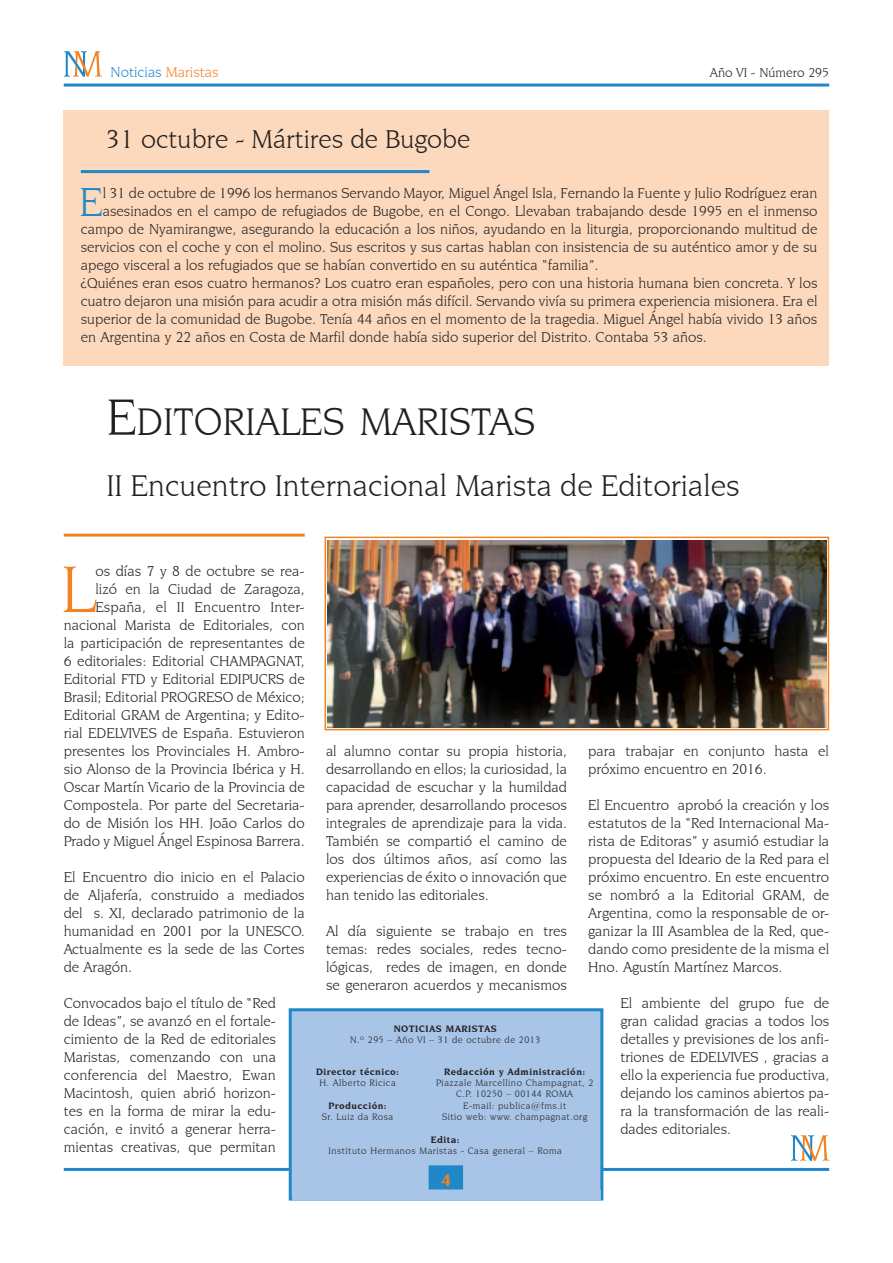
<style>
.page{position:relative;width:893px;height:1263px;background:#fff}
.page>*{position:absolute;margin:0;border:0;box-sizing:border-box;transform-origin:0 0}
.t1{font:70.2px "Novarese IT Cby BT";color:#f58220}
.t2{font:42.6px "Novarese IT Cby BT";color:#2088c9}
.t3{font:40.5px "Novarese IT Cby BT";color:#231f20}
.t4{font:31.5px "Novarese IT Cby BT";color:#231f20}
.t5{font:27px "Novarese IT Cby BT";color:#231f20}
.t6{font:700 18px "Novarese IT Cby BT";color:#f58220}
.t7{font:15px/18px "Novarese IT Cby BT";color:#231f20;text-align:justify}
.t8{font:15px "Novarese IT Cby BT";color:#2088c9}
.t9{font:13.5px "Novarese IT Cby BT";color:#231f20}
.t10{font:9.75px/11.2px "Novarese IT Cby BT";letter-spacing:.05em;color:#231f20;text-align:center}
.t11{font:700 9.75px "Novarese IT Cby BT";letter-spacing:.05em;color:#231f20}
.s1{color:#f58220}
.s2{font-size:54px}
</style>
<div class="page">
<hr style="left:64px;top:84px;width:765px;height:3px;background:#2088c9">
<svg style="left:64px;top:51px;width:38px;height:26px"></svg>
<svg style="left:791px;top:1135px;width:38px;height:26px"></svg>
<hr style="left:64px;top:1168px;width:765px;height:3px;background:#2088c9">
<div style="left:289px;top:1008px;width:314px;height:192px;background:#a8c4e6;border:3px solid #2088c9"></div>
<div style="left:429px;top:1165px;width:34px;height:25px;background:#2088c9;border:3px solid #2088c9"></div>
<div style="left:292px;top:1190px;width:309px;height:10px;background:#a8c4e6"></div>
<hr style="left:64px;top:534px;width:241px;height:3px;background:#f58220">
<div style="left:64px;top:111px;width:765px;height:255px;background:#fcd9bc"></div>
<img style="left:328px;top:540px;width:498px;height:187px">
<div style="left:325px;top:537px;width:504px;height:193px;border:2px solid #f58220"></div>
<hr style="left:81px;top:170px;width:348px;height:3px;background:#2088c9">
<p class="t8" style="left:111px;top:63px;width:110px">Noticias <span class="s1">Maristas</span></p>
<p class="t9" style="left:710px;top:64px;width:121px">Año VI - Número 295</p>
<h3 class="t5" style="left:106px;top:123px;width:365px">31 octubre - Mártires de Bugobe</h3>
<h2 class="t2" style="left:79px;top:177px;width:25px">E</h2>
<p class="t7" style="left:103px;top:184px;width:716px">l 31 de octubre de 1996 los hermanos Servando Mayor, Miguel Ángel Isla, Fernando la Fuente y Julio Rodríguez eran</p>
<p class="t7" style="left:103px;top:202px;width:716px">asesinados en el campo de refugiados de Bugobe, en el Congo. Llevaban trabajando desde 1995 en el inmenso</p>
<p class="t7" style="left:81px;top:220px;width:738px">campo de Nyamirangwe, asegurando la educación a los niños, ayudando en la liturgia, proporcionando multitud de</p>
<p class="t7" style="left:81px;top:238px;width:738px">servicios con el coche y con el molino. Sus escritos y sus cartas hablan con insistencia de su auténtico amor y de su</p>
<p class="t7" style="left:81px;top:256px;width:519px">apego visceral a los refugiados que se habían convertido en su auténtica “familia”.</p>
<p class="t7" style="left:81px;top:274px;width:738px">¿Quiénes eran esos cuatro hermanos? Los cuatro eran españoles, pero con una historia humana bien concreta. Y los</p>
<p class="t7" style="left:81px;top:292px;width:738px">cuatro dejaron una misión para acudir a otra misión más difícil. Servando vivía su primera experiencia misionera. Era el</p>
<p class="t7" style="left:81px;top:310px;width:738px">superior de la comunidad de Bugobe. Tenía 44 años en el momento de la tragedia. Miguel Ángel había vivido 13 años</p>
<p class="t7" style="left:81px;top:328px;width:627px">en Argentina y 22 años en Costa de Marfil donde había sido superior del Distrito. Contaba 53 años.</p>
<h3 class="t3" style="left:106px;top:397px;width:430px"><span class="s2">E</span>DITORIALES MARISTAS</h3>
<h3 class="t4" style="left:106px;top:467px;width:635px">II Encuentro Internacional Marista de Editoriales</h3>
<p class="t7" style="left:64px;top:562px;width:242px;text-align:right">os días 7 y 8 de octubre se rea-<br>lizó en la Ciudad de Zaragoza, España, el II Encuentro Inter&shy;nacional Marista de Editoriales, con la participación de representantes de 6 editoriales: Editorial CHAMPAGNAT, Editorial FTD y Editorial EDIPUCRS de Brasil; Editorial PROGRESO de México; Editorial GRAM de Argentina; y Edito&shy;rial EDELVIVES de España. Estuvieron presentes los Provinciales H. Ambro&shy;sio Alonso de la Provincia Ibérica y H.<br>Oscar Martín Vicario de la Provincia de Compostela. Por parte del Secretaria&shy;do de Misión los HH. João Carlos do Prado y Miguel Ángel Espinosa Barrera.</p>
<p class="t7" style="left:64px;top:868px;width:242px">El Encuentro dio inicio en el Palacio de Aljafería, construido a mediados del s. XI, declarado patrimonio de la humanidad en 2001 por la UNESCO.<br>Actualmente es la sede de las Cortes de Aragón.</p>
<p class="t7" style="left:64px;top:994px;width:214px">Convocados bajo el título de “Red de Ideas”, se avanzó en el fortale&shy;cimiento de la Red de editoriales Maristas, comenzando con una conferencia del Maestro, Ewan Macintosh, quien abrió horizon&shy;tes en la forma de mirar la edu&shy;cación, e invitó a generar herra&shy;mientas creativas, que permitan</p>
<h1 class="t1" style="left:61px;top:547px;width:36px">L</h1>
<p class="t7" style="left:326px;top:742px;width:242px">al alumno contar su propia historia, desarrollando en ellos; la curiosidad, la capacidad de escuchar y la humildad para aprender, desarrollando procesos integrales de aprendizaje para la vida.<br>También se compartió el camino de los dos últimos años, así como las experiencias de éxito o innovación que han tenido las editoriales.</p>
<p class="t7" style="left:326px;top:922px;width:242px">Al día siguiente se trabajo en tres temas: redes sociales, redes tecno&shy;lógicas, redes de imagen, en donde se generaron acuerdos y mecanismos</p>
<p class="t7" style="left:588px;top:742px;width:242px">para trabajar en conjunto hasta el próximo encuentro en 2016.</p>
<p class="t7" style="left:588px;top:796px;width:242px">El Encuentro aprobó la creación y los estatutos de la “Red Internacional Ma&shy;rista de Editoras” y asumió estudiar la propuesta del Ideario de la Red para el próximo encuentro. En este encuentro se nombró a la Editorial GRAM, de Argentina, como la responsable de or&shy;ganizar la III Asamblea de la Red, que&shy;dando como presidente de la misma el Hno. Agustín Martínez Marcos.</p>
<p class="t7" style="left:620px;top:994px;width:210px">El ambiente del grupo fue de gran calidad gracias a todos los detalles y previsiones de los anfi&shy;triones de EDELVIVES , gracias a ello la experiencia fue productiva, dejando los caminos abiertos pa&shy;ra la transformación de las reali&shy;dades editoriales.</p>
<p class="t11" style="left:394px;top:1023px;width:104px">noticiaS MARISTAS</p>
<p class="t10" style="left:350px;top:1034px;width:192px">N.º 295 – Año VI – 31 de octubre de 2013</p>
<p class="t11" style="left:316px;top:1066px;width:85px">Director técnico:</p>
<p class="t10" style="left:319px;top:1077px;width:78px">H. Alberto Ricica</p>
<p class="t11" style="left:328px;top:1099px;width:60px">Producción:</p>
<p class="t10" style="left:322px;top:1111px;width:73px">Sr. Luiz da Rosa</p>
<p class="t11" style="left:444px;top:1066px;width:143px">Redacción y Administración:</p>
<p class="t10" style="left:436px;top:1077px;width:159px">Piazzale Marcellino Champagnat, 2<br>C.P. 10250 – 00144 ROMA<br>E-mail: publica@fms.it<br>Sitio web: www. champagnat.org</p>
<p class="t11" style="left:431px;top:1133px;width:30px">Edita:</p>
<p class="t10" style="left:328px;top:1145px;width:235px">Instituto Hermanos Maristas - Casa general – Roma</p>
<p class="t6" style="left:441px;top:1169px;width:12px">4</p>
</div>
